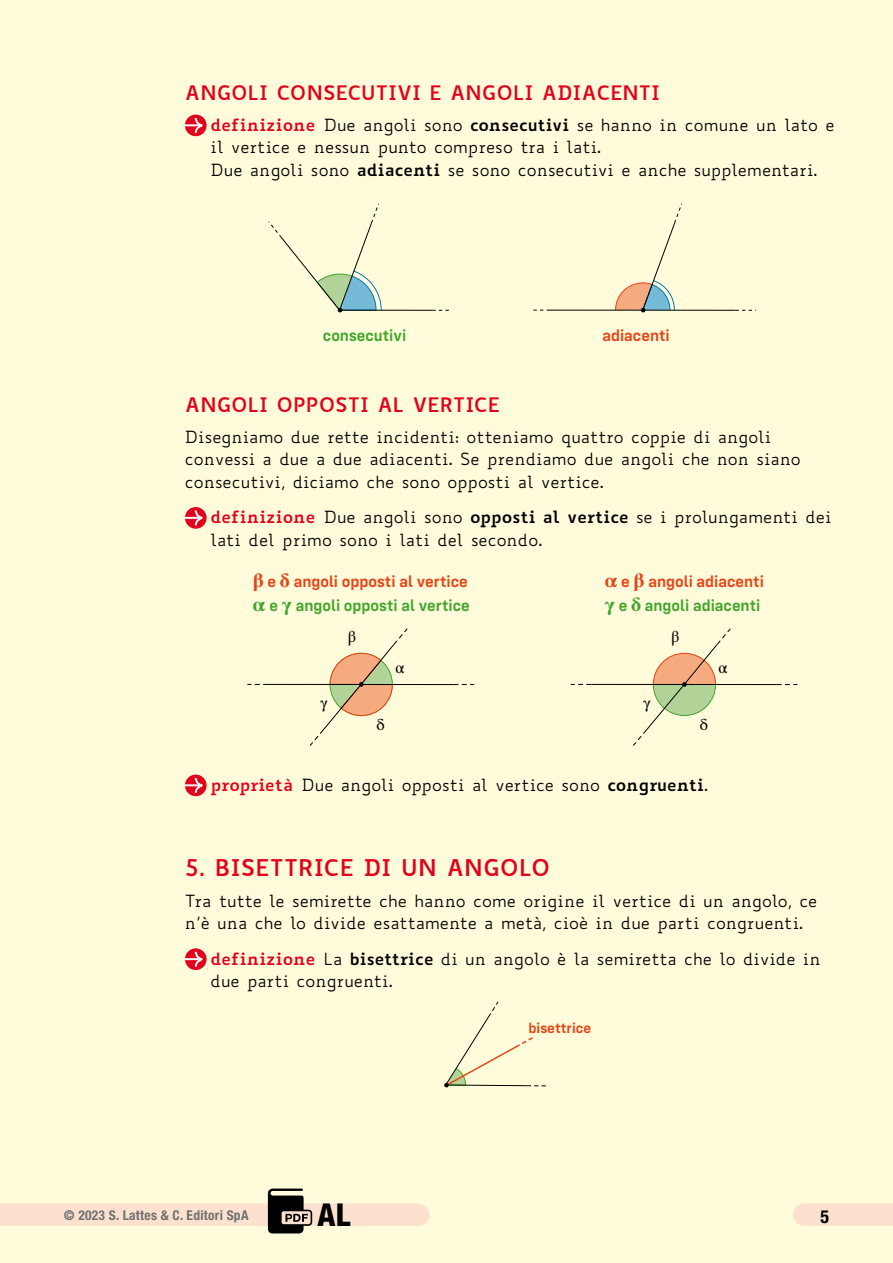
<style>
.page{position:relative;width:893px;height:1263px;background:#fffbdb}
.page>*{position:absolute;margin:0;border:0;box-sizing:border-box;transform-origin:0 0}
.t1{font:800 condensed 31.5px "Helvetica Neue LT Std";color:#000}
.t2{font:700 22.5px "Biancoenero";letter-spacing:-.005em;color:#e2001a}
.t3{font:700 19.5px "Biancoenero";color:#e2001a}
.t4{font:700 condensed 18px "Helvetica Neue LT Std";color:#000}
.t5{font:16.5px/22.5px "Biancoenero";color:#000}
.t6{font:600 16.5px/23.7px "Config";color:#e64415}
.t7{font:600 16.5px "Config";color:#41a62b}
.t8{font:16.5px "STIX General";color:#000}
.t9{font:600 14.85px "Config";color:#e64415}
.t10{font:700 condensed 13.5px "Helvetica Neue LT Std";letter-spacing:.02em;color:#707172}
.s1{font-weight:700;color:#e2001a}
.s2{font-weight:700}
.s3{font-family:"STIX General";font-weight:700;font-size:19.8px}
.s4{font-family:"STIX General";font-weight:700;font-size:19.8px;color:#41a62b}
.s5{color:#41a62b}
</style>
<div class="page">
<div style="left:804px;top:1203px;width:89px;height:23px;background:#fce2ce"></div>
<div style="left:0;top:1203px;width:418px;height:23px;background:#fce2ce"></div>
<svg style="left:268px;top:1188px;width:44px;height:45px"></svg>
<svg style="left:432px;top:310px;width:17px;height:1px"></svg>
<hr style="left:340px;top:310px;width:92px;height:1px;background:#000">
<svg style="left:268px;top:203px;width:114px;height:110px"></svg>
<svg style="left:735px;top:310px;width:21px;height:1px"></svg>
<hr style="left:643px;top:310px;width:92px;height:1px;background:#000">
<svg style="left:533px;top:310px;width:17px;height:1px"></svg>
<hr style="left:550px;top:310px;width:93px;height:1px;background:#000">
<svg style="left:615px;top:203px;width:68px;height:110px"></svg>
<svg style="left:453px;top:684px;width:21px;height:1px"></svg>
<hr style="left:361px;top:684px;width:92px;height:1px;background:#000">
<svg style="left:247px;top:684px;width:21px;height:1px"></svg>
<hr style="left:268px;top:684px;width:93px;height:1px;background:#000">
<svg style="left:309px;top:628px;width:99px;height:118px"></svg>
<svg style="left:777px;top:684px;width:20px;height:1px"></svg>
<hr style="left:684px;top:684px;width:93px;height:1px;background:#000">
<svg style="left:571px;top:684px;width:20px;height:1px"></svg>
<hr style="left:591px;top:684px;width:93px;height:1px;background:#000">
<svg style="left:632px;top:628px;width:99px;height:118px"></svg>
<svg style="left:444px;top:1001px;width:102px;height:87px"></svg>
<svg style="left:185px;top:115px;width:22px;height:21px"></svg>
<svg style="left:185px;top:116px;width:19px;height:19px"></svg>
<svg style="left:185px;top:507px;width:22px;height:22px"></svg>
<svg style="left:185px;top:508px;width:19px;height:19px"></svg>
<svg style="left:185px;top:774px;width:22px;height:22px"></svg>
<svg style="left:185px;top:776px;width:19px;height:19px"></svg>
<svg style="left:185px;top:948px;width:22px;height:22px"></svg>
<svg style="left:185px;top:950px;width:19px;height:19px"></svg>
<p class="t3" style="left:185px;top:75px;width:477px">ANGOLI CONSECUTIVI E ANGOLI ADIACENTI</p>
<p class="t5" style="left:210px;top:113px;width:626px"><span class="s1">definizione</span> Due angoli sono <span class="s2">consecutivi</span> se hanno in comune un lato e il vertice e nessun punto compreso tra i lati.<br>Due angoli sono <span class="s2">adiacenti</span> se sono consecutivi e anche supplementari.</p>
<p class="t7" style="left:323px;top:326px;width:85px">consecutivi</p>
<p class="t6" style="left:602px;top:324px;width:69px">adiacenti</p>
<p class="t3" style="left:185px;top:388px;width:317px">ANGOLI OPPOSTI AL VERTICE</p>
<p class="t5" style="left:185px;top:425px;width:617px">Disegniamo due rette incidenti: otteniamo quattro coppie di angoli convessi a due a due adiacenti. Se prendiamo due angoli che non siano consecutivi, diciamo che sono opposti al vertice.</p>
<p class="t5" style="left:210px;top:506px;width:623px"><span class="s1">definizione</span> Due angoli sono <span class="s2">opposti al vertice</span> se i prolungamenti dei lati del primo sono i lati del secondo.</p>
<p class="t6" style="left:253px;top:570px;width:218px"><span class="s3">β</span> e <span class="s3">δ</span> angoli opposti al vertice <span class="s4">α</span> <span class="s5">e</span> <span class="s4">γ</span> <span class="s5">angoli opposti al vertice</span></p>
<p class="t8" style="left:348px;top:625px;width:10px">β</p>
<p class="t6" style="left:605px;top:570px;width:161px"><span class="s3">α</span> e <span class="s3">β</span> angoli adiacenti <span class="s4">γ</span> <span class="s5">e</span> <span class="s4">δ</span> <span class="s5">angoli adiacenti</span></p>
<p class="t8" style="left:671px;top:625px;width:10px">β</p>
<p class="t8" style="left:320px;top:691px;width:9px">γ</p>
<p class="t8" style="left:395px;top:656px;width:10px">α</p>
<p class="t8" style="left:376px;top:713px;width:10px">δ</p>
<p class="t8" style="left:643px;top:691px;width:9px">γ</p>
<p class="t8" style="left:719px;top:656px;width:10px">α</p>
<p class="t8" style="left:700px;top:713px;width:10px">δ</p>
<p class="t5" style="left:210px;top:773px;width:499px"><span class="s1">proprietà</span> Due angoli opposti al vertice sono <span class="s2">congruenti</span>.</p>
<h2 class="t2" style="left:185px;top:848px;width:367px">5. BISETTRICE DI UN ANGOLO</h2>
<p class="t5" style="left:185px;top:889px;width:634px">Tra tutte le semirette che hanno come origine il vertice di un angolo, ce n’è una che lo divide esattamente a metà, cioè in due parti congruenti.</p>
<p class="t5" style="left:210px;top:947px;width:612px"><span class="s1">definizione</span> La <span class="s2">bisettrice</span> di un angolo è la semiretta che lo divide in due parti congruenti.</p>
<p class="t9" style="left:528px;top:1019px;width:64px">bisettrice</p>
<p class="t10" style="left:64px;top:1206px;width:186px">© 2023 S. Lattes &amp; C. Editori SpA</p>
<h1 class="t1" style="left:318px;top:1195px;width:34px">AL</h1>
<p class="t4" style="left:820px;top:1206px;width:10px">5</p>
</div>
